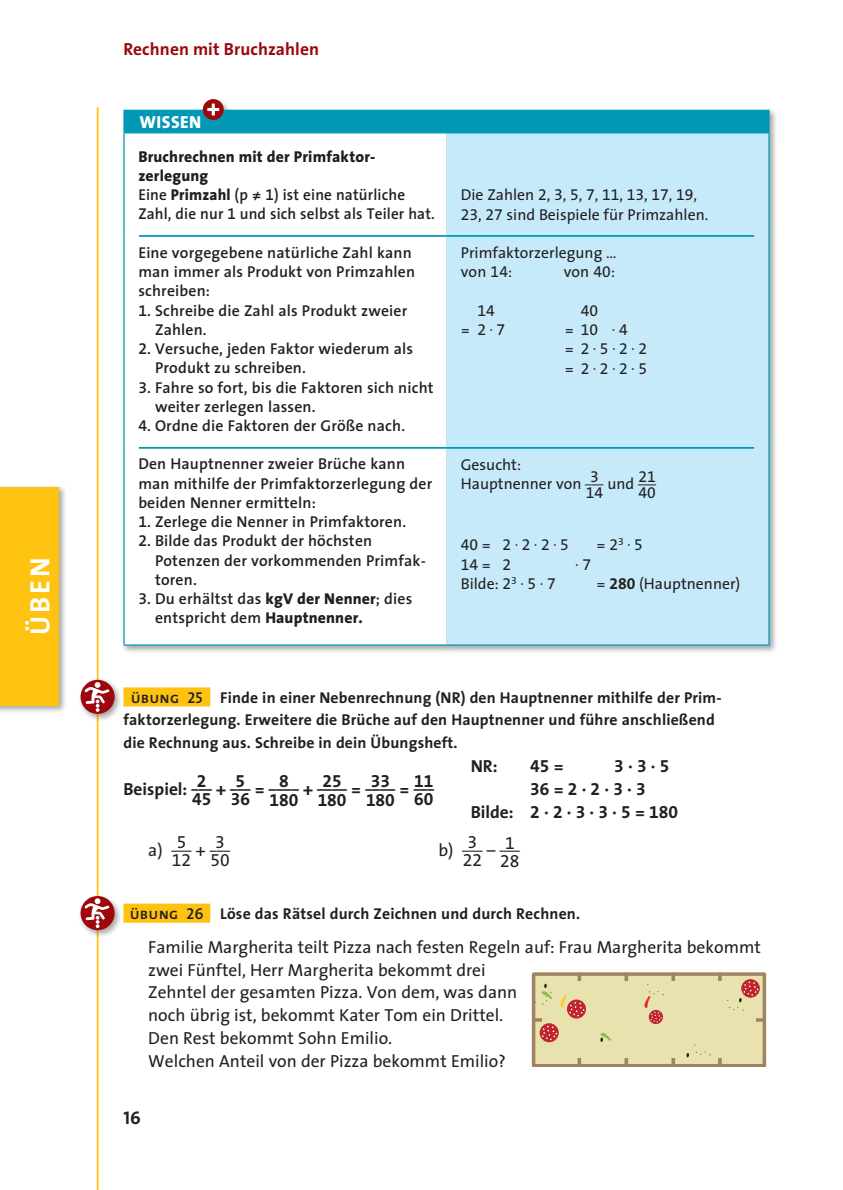
<style>
.page{position:relative;width:843px;height:1190px;background:#fff}
.page>*{position:absolute;margin:0;border:0;box-sizing:border-box;transform-origin:0 0}
.t1{font:700 28px "The Sans";color:#fff}
.t2{font:18.38px "The Sans Bold Caps";color:#231f20}
.t3{font:17.5px/22.8px "The Sans";color:#231f20}
.t4{font:700 17.5px/18.7px "The Sans";color:#231f20}
.t5{font:700 17.5px "The Sans";letter-spacing:.005em;color:#9d070d}
.t6{font:800 17.5px "The Sans";letter-spacing:.025em;color:#fff}
.t7{font:600 15.75px/19.2px "The Sans";letter-spacing:.01em;color:#231f20}
.t8{font:700 15.75px/22.8px "The Sans";letter-spacing:.01em;color:#231f20}
.t9{font:15.75px/19.2px "The Sans";color:#231f20}
.t10{font:15.75px/19.2px "The Sans Expert";color:#231f20}
.t11{font:700 14.88px "The Sans";color:#231f20;scale:.91 1}
.t12{font:14.88px "The Sans";color:#231f20;scale:.91 1}
.s1{font-weight:800}
.s2{font-family:"The Sans Semi Bold Expert";font-weight:400}
.s3{font-family:"The Sans Expert"}
.s4{font-family:"The Sans"}
.s5{font-weight:700}
.s6{font-family:"The Sans Semi Bold Caps";font-weight:400}
.s7{font-size:17.5px}
</style>
<div class="page">
<div style="left:121px;top:97px;width:657px;height:557px;background:#231f20;opacity:.4"></div>
<svg style="left:125px;top:133px;width:322px;height:511px"></svg>
<div style="left:447px;top:133px;width:321px;height:511px;background:#c6eafa"></div>
<hr style="left:139px;top:235px;width:308px;height:2px;background:#0099b5">
<hr style="left:447px;top:235px;width:307px;height:2px;background:#0099b5">
<hr style="left:139px;top:447px;width:308px;height:2px;background:#0099b5">
<hr style="left:447px;top:447px;width:307px;height:2px;background:#0099b5">
<hr style="left:123px;top:133px;width:2px;height:103px;background:#0099b5">
<hr style="left:768px;top:133px;width:2px;height:103px;background:#0099b5">
<hr style="left:123px;top:236px;width:2px;height:212px;background:#0099b5">
<hr style="left:768px;top:236px;width:2px;height:212px;background:#0099b5">
<hr style="left:123px;top:448px;width:2px;height:196px;background:#0099b5">
<hr style="left:768px;top:448px;width:2px;height:196px;background:#0099b5">
<svg style="left:123px;top:644px;width:16px;height:1px"></svg>
<hr style="left:139px;top:644px;width:308px;height:1px;background:#0099b5">
<hr style="left:447px;top:644px;width:307px;height:1px;background:#0099b5">
<svg style="left:754px;top:644px;width:16px;height:1px"></svg>
<svg style="left:203px;top:99px;width:21px;height:21px"></svg>
<svg style="left:123px;top:104px;width:647px;height:29px"></svg>
<hr style="left:97px;top:107px;width:2px;height:1082px;background:#fec210">
<div style="left:123px;top:903px;width:87px;height:19px;background:#fec210"></div>
<div style="left:78px;top:893px;width:45px;height:45px;background:#231f20;opacity:.4"></div>
<div style="left:81px;top:896px;width:34px;height:34px;background:#9d070d;border-radius:50%"></div>
<svg style="left:84px;top:898px;width:26px;height:30px"></svg>
<div style="left:535px;top:974px;width:229px;height:91px;background:#e8e2af"></div>
<hr style="left:534px;top:1018px;width:230px;height:3px;background:#a08462">
<hr style="left:578px;top:974px;width:3px;height:90px;background:#a08462">
<svg style="left:624px;top:977px;width:4px;height:84px"></svg>
<svg style="left:671px;top:977px;width:4px;height:84px"></svg>
<svg style="left:718px;top:977px;width:4px;height:84px"></svg>
<div style="left:542px;top:981px;width:213px;height:77px;background:#e8e2af"></div>
<svg style="left:600px;top:1032px;width:11px;height:10px"></svg>
<svg style="left:541px;top:983px;width:11px;height:22px"></svg>
<svg style="left:741px;top:979px;width:19px;height:18px"></svg>
<svg style="left:567px;top:999px;width:19px;height:19px"></svg>
<svg style="left:560px;top:995px;width:24px;height:21px"></svg>
<svg style="left:540px;top:1023px;width:19px;height:19px"></svg>
<svg style="left:542px;top:1025px;width:15px;height:15px"></svg>
<svg style="left:644px;top:981px;width:114px;height:76px"></svg>
<div style="left:532px;top:972px;width:234px;height:94px;border:4px solid #a08462"></div>
<div style="left:123px;top:687px;width:87px;height:19px;background:#fec210"></div>
<div style="left:78px;top:677px;width:45px;height:45px;background:#231f20;opacity:.4"></div>
<svg style="left:81px;top:679px;width:34px;height:35px"></svg>
<svg style="left:84px;top:682px;width:26px;height:30px"></svg>
<div style="left:0;top:484px;width:67px;height:230px;background:#231f20;opacity:.4"></div>
<div style="left:0;top:487px;width:59px;height:218px;background:#fec210"></div>
<h1 class="t1" style="left:17px;top:635px;width:79px;rotate:-90deg">ÜBEN</h1>
<p class="t5" style="left:123px;top:35px;width:197px">Rechnen mit Bruchzahlen</p>
<p class="t6" style="left:140px;top:107px;width:63px">WISSEN</p>
<p class="t7" style="left:138px;top:146px;width:298px"><span class="s1">Bruchrechnen mit der Primfaktor&shy;zerlegung<br></span>Eine <span class="s1">Primzahl</span> (p <span class="s2">≠</span> 1) ist eine natürliche<br>Zahl, die nur 1 und sich selbst als Teiler hat.</p>
<p class="t7" style="left:138px;top:242px;width:278px">Eine vorgegebene natürliche Zahl kann man immer als Produkt von Primzahlen schreiben:</p>
<p class="t7" style="left:155px;top:300px;width:254px;text-indent:-17px">1. Schreibe die Zahl als Produkt zweier<br>Zahlen.</p>
<p class="t7" style="left:155px;top:339px;width:259px;text-indent:-17px">2. Versuche, jeden Faktor wiederum als<br>Produkt zu schreiben.</p>
<p class="t7" style="left:155px;top:377px;width:280px;text-indent:-17px">3. Fahre so fort, bis die Faktoren sich nicht weiter zerlegen lassen.</p>
<p class="t7" style="left:138px;top:416px;width:268px">4. Ordne die Faktoren der Größe nach.</p>
<p class="t7" style="left:138px;top:454px;width:295px">Den Hauptnenner zweier Brüche kann man mithilfe der Primfaktorzerlegung der beiden Nenner ermitteln:</p>
<p class="t7" style="left:138px;top:512px;width:269px">1. Zerlege die Nenner in Primfaktoren.</p>
<p class="t7" style="left:155px;top:531px;width:272px;text-indent:-17px">2. Bilde das Produkt der höchsten<br>Potenzen der vorkommenden Primfak&shy;toren.</p>
<p class="t7" style="left:155px;top:589px;width:259px;text-indent:-17px">3. Du erhältst das <span class="s1">kgV der Nenner</span>; dies entspricht dem <span class="s1">Hauptnenner.</span></p>
<p class="t9" style="left:461px;top:185px;width:249px">Die Zahlen 2, 3, 5, 7, 11, 13, 17, 19,<br>23, 27 sind Beispiele für Primzahlen.</p>
<p class="t9" style="left:461px;top:242px;width:157px">Primfaktorzerlegung … von 14<span class="s3">:</span></p>
<p class="t9" style="left:564px;top:262px;width:53px">von 40<span class="s3">:</span></p>
<p class="t9" style="left:477px;top:300px;width:19px">14</p>
<p class="t9" style="left:581px;top:300px;width:19px">40</p>
<p class="t9" style="left:461px;top:319px;width:46px">= 2 <span class="s3">M</span> 7</p>
<p class="t9" style="left:565px;top:319px;width:64px">= 10 <span class="s3">M</span> 4</p>
<p class="t10" style="left:565px;top:339px;width:84px">= <span class="s4">2</span> M <span class="s4">5</span> M <span class="s4">2</span> M <span class="s4">2 </span>= <span class="s4">2</span> M <span class="s4">2</span> M <span class="s4">2</span> M <span class="s4">5</span></p>
<p class="t9" style="left:461px;top:454px;width:197px">Gesucht:<br>Hauptnenner von <sup>___</sup>3 und <sup>___</sup></p>
<p class="t9" style="left:638px;top:468px;width:19px;line-height:16.1px">21<br>40</p>
<p class="t9" style="left:586px;top:483px;width:19px">14</p>
<p class="t9" style="left:461px;top:535px;width:110px">40 <span class="s3">=</span> 2 <span class="s3">M</span> 2 <span class="s3">M</span> 2 <span class="s3">M</span> 5</p>
<p class="t10" style="left:596px;top:535px;width:48px">= <span class="s4">2</span><sup>3</sup> M <span class="s4">5</span></p>
<p class="t9" style="left:461px;top:554px;width:52px">14 <span class="s3">=</span> 2</p>
<p class="t10" style="left:575px;top:554px;width:17px">M <span class="s4">7</span></p>
<p class="t9" style="left:461px;top:573px;width:97px">Bilde: 2<sup>3</sup> <span class="s3">M</span> 5 <span class="s3">M</span> 7</p>
<p class="t9" style="left:596px;top:573px;width:145px"><span class="s3">=</span> <span class="s5">280</span> (Hauptnenner)</p>
<p class="t8" style="left:123px;top:685px;width:598px;text-indent:7px"><span class="s6">übung 25</span> Finde in einer Nebenrechnung (NR) den Hauptnenner mithilfe der Prim&shy;faktorzerlegung. Erweitere die Brüche auf den Hauptnenner und führe anschließend die Rechnung aus. Schreibe in dein Übungsheft.</p>
<p class="t4" style="left:269px;top:771px;width:30px;text-align:center">8<br>180</p>
<p class="t4" style="left:318px;top:771px;width:30px">25<br>180</p>
<p class="t4" style="left:366px;top:771px;width:30px">33<br>180</p>
<p class="t4" style="left:414px;top:771px;width:21px">11<br>60</p>
<p class="t4" style="left:123px;top:779px;width:90px">Beispiel: <sup>___</sup>2</p>
<p class="t11" style="left:216px;top:770px;width:241px"><span class="s7">+</span> ___<span class="s7">5 =</span> ____ <span class="s7">+</span> ____ <span class="s7">=</span> ____ <span class="s7">=</span> ___</p>
<p class="t4" style="left:231px;top:789px;width:21px">36</p>
<p class="t4" style="left:192px;top:789px;width:21px">45</p>
<p class="t4" style="left:471px;top:756px;width:28px">NR:</p>
<p class="t4" style="left:471px;top:802px;width:45px">Bilde:</p>
<p class="t12" style="left:196px;top:831px;width:39px"><span class="s7">+</span> ___<span class="s7">3</span></p>
<p class="t3" style="left:210px;top:848px;width:21px">50</p>
<p class="t3" style="left:148px;top:838px;width:45px">a) <sup>___</sup>5</p>
<p class="t3" style="left:172px;top:848px;width:21px">12</p>
<p class="t3" style="left:438px;top:838px;width:46px">b) <sup>___</sup>3</p>
<p class="t12" style="left:487px;top:831px;width:38px"><span class="s7">–</span> ___<span class="s7">1</span></p>
<p class="t3" style="left:500px;top:848px;width:21px">28</p>
<p class="t3" style="left:463px;top:848px;width:21px">22</p>
<p class="t4" style="left:530px;top:754px;width:149px;line-height:22.8px;text-indent:84px">3 · 3 · 5<br>36 = 2 · 2 · 3 · 3<br>2 · 2 · 3 · 3 · 5 = 180</p>
<p class="t4" style="left:530px;top:756px;width:35px">45 =</p>
<p class="t8" style="left:130px;top:901px;width:452px"><span class="s6">übung 26</span> Löse das Rätsel durch Zeichnen und durch Rechnen.</p>
<p class="t3" style="left:148px;top:935px;width:614px">Familie Margherita teilt Pizza nach festen Regeln auf: Frau Margherita bekommt zwei Fünftel, Herr Margherita bekommt drei<br>Zehntel der gesamten Pizza. Von dem, was dann<br>noch übrig ist, bekommt Kater Tom ein Drittel.<br>Den Rest bekommt Sohn Emilio.<br>Welchen Anteil von der Pizza bekommt Emilio?</p>
<p class="t2" style="left:123px;top:1102px;width:19px">16</p>
</div>
